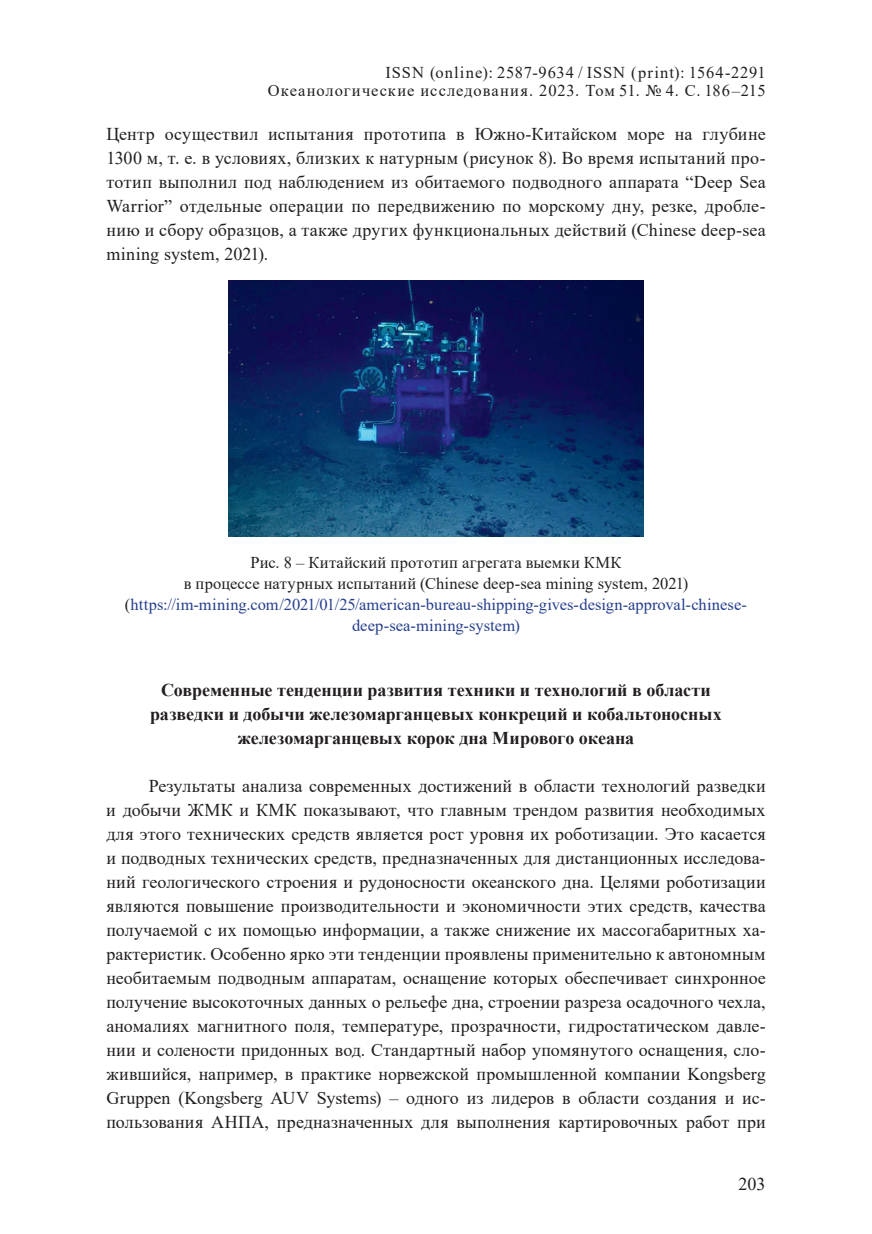
<style>
.page{position:relative;width:872px;height:1234px;background:#fff}
.page>*{position:absolute;margin:0;border:0;box-sizing:border-box;transform-origin:0 0}
.t1{font:18px/24px "Times New Roman";letter-spacing:.005em;color:#231f20;text-align:justify}
.t2{font:700 18px/24px "Times New Roman";color:#231f20;text-align:center}
.t3{font:16.5px/21px "Times New Roman";letter-spacing:.005em;color:#253f8e;text-align:center}
.t4{font:16.5px/18px "Times New Roman";letter-spacing:.055em;color:#231f20;text-align:right}
.s1{color:#231f20}
</style>
<div class="page">
<img style="left:228px;top:280px;width:415px;height:256px">
<p class="t4" style="left:268px;top:63px;width:499px">ISSN (online): 2587-9634 / ISSN (print): 1564-2291<br>Океанологические исследования. 2023. Том 51. № 4. С. 186–215</p>
<p class="t1" style="left:106px;top:121px;width:661px">Центр осуществил испытания прототипа в Южно-Китайском море на глубине 1300 м, т. е. в условиях, близких к натурным (рисунок 8). Во время испытаний про&shy;тотип выполнил под наблюдением из обитаемого подводного аппарата “Deep Sea Warrior” отдельные операции по передвижению по морскому дну, резке, дробле&shy;нию и сбору образцов, а также других функциональных действий (Chinese deep-sea mining system, 2021).</p>
<p class="t3" style="left:125px;top:551px;width:623px"><span class="s1">Рис. 8 – Китайский прототип агрегата выемки КМК<br>в процессе натурных испытаний (Chinese deep-sea mining system, 2021) (</span>https://im-mining.com/2021/01/25/american-bureau-shipping-gives-design-approval-chinese&shy;deep-sea-mining-system)</p>
<p class="t2" style="left:150px;top:677px;width:573px">Современные тенденции развития техники и технологий в области разведки и добычи железомарганцевых конкреций и кобальтоносных железомарганцевых корок дна Мирового океана</p>
<p class="t1" style="left:106px;top:773px;width:661px;text-indent:43px">Результаты анализа современных достижений в области технологий разведки и добычи ЖМК и КМК показывают, что главным трендом развития необходимых для этого технических средств является рост уровня их роботизации. Это касается и подводных технических средств, предназначенных для дистанционных исследова&shy;ний геологического строения и рудоносности океанского дна. Целями роботизации являются повышение производительности и экономичности этих средств, качества получаемой с их помощью информации, а также снижение их массогабаритных ха&shy;рактеристик. Особенно ярко эти тенденции проявлены применительно к автономным необитаемым подводным аппаратам, оснащение которых обеспечивает синхронное получение высокоточных данных о рельефе дна, строении разреза осадочного чехла, аномалиях магнитного поля, температуре, прозрачности, гидростатическом давле&shy;нии и солености придонных вод. Стандартный набор упомянутого оснащения, сло&shy;жившийся, например, в практике норвежской промышленной компании Kongsberg Gruppen (Kongsberg AUV Systems) – одного из лидеров в области создания и ис&shy;пользования АНПА, предназначенных для выполнения картировочных работ при</p>
<p class="t1" style="left:738px;top:1170px;width:28px">203</p>
</div>
